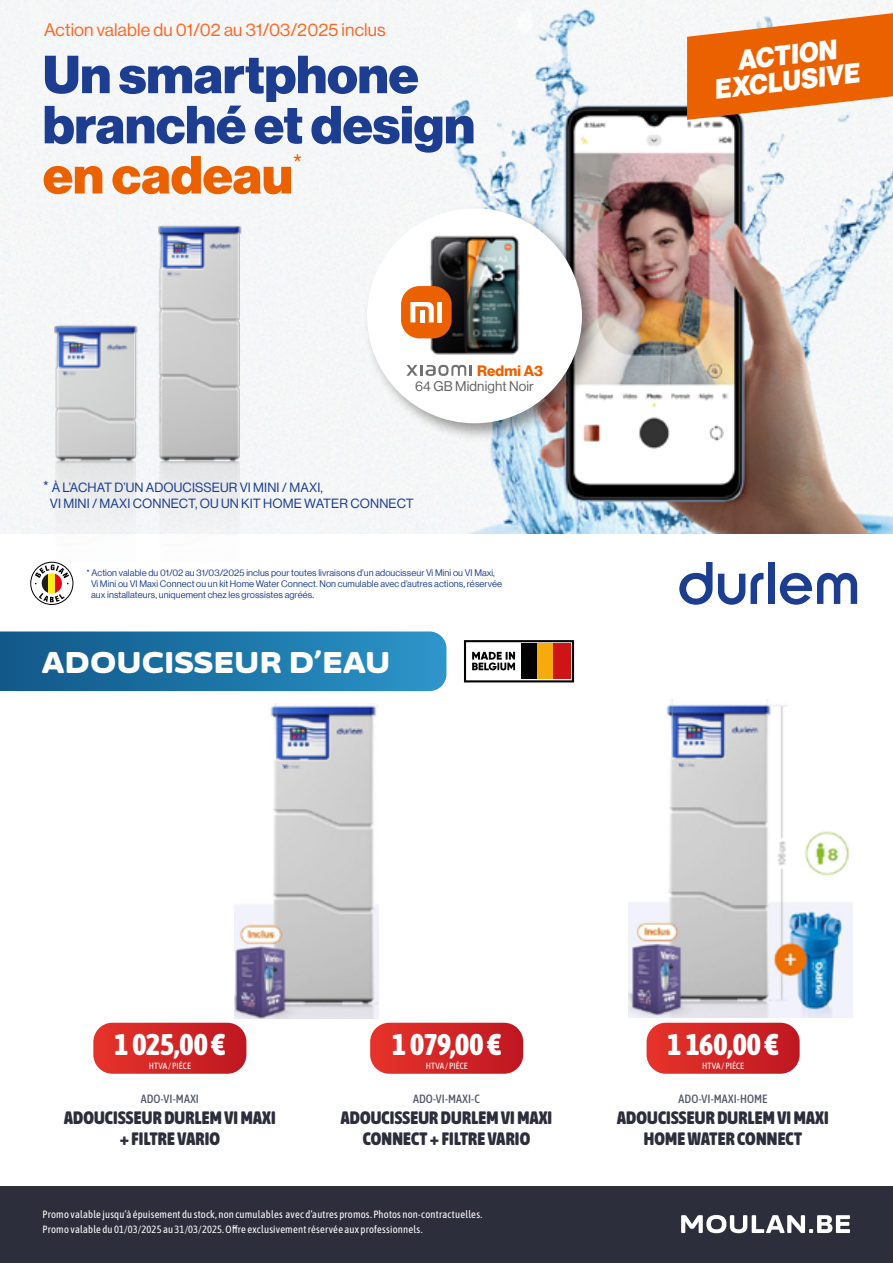
<style>
.page{position:relative;width:893px;height:1263px;background:#fff}
.page>*{position:absolute;margin:0;border:0;box-sizing:border-box;transform-origin:0 0}
.t1{font:52.35px/50.1px "N Haas Grotesk DS Pro 95 Blk";color:#1d3d90}
.t2{font:800 30px "Asap Condensed";letter-spacing:-.01em;color:#fff}
.t3{font:900 30px "Asap Expanded";letter-spacing:.02em;color:#fff}
.t4{font:27.3px/26.1px "N Haas Grotesk DS Pro 95 Blk";color:#fff;text-align:center;scale:.93 1}
.t5{font:900 18px/21px "Asap Condensed";letter-spacing:.015em;color:#2d2e3b;text-align:center}
.t6{font:17.85px "N Haas Grotesk DS Pro 55 Rg";letter-spacing:.01em;color:#ff6720}
.t7{font:14.85px "N Haas Grotesk DS Pro 75 Bd";letter-spacing:.01em;color:#eb6100}
.t8{font:13.8px "N Haas Grotesk DS Pro 55 Rg";letter-spacing:.01em;color:#646363}
.t9{font:13.05px/16.4px "N Haas Grotesk DS Pro 55 Rg";letter-spacing:.01em;color:#1d3d90}
.t10{font:500 12px "Asap Condensed";letter-spacing:.01em;color:#54586f}
.t11{font:10.5px/15px "Asap Condensed";letter-spacing:.02em;color:#fff}
.t12{font:9.3px/10.9px "N Haas Grotesk DSW02 55 Rg";letter-spacing:.01em;color:#1d3d90}
.t13{font:9px "Asap Condensed";letter-spacing:.01em;color:#fff}
.s1{color:#eb6100}
.s2{font-size:15.6px}
</style>
<div class="page">
<img style="left:0;top:0;width:893px;height:534px">
<img style="left:25px;top:291px;width:104px;height:271px">
<img style="left:129px;top:185px;width:134px;height:349px">
<div style="left:768px;top:562px;width:7px;height:42px;background:#1d3d90"></div>
<svg style="left:718px;top:574px;width:27px;height:31px"></svg>
<svg style="left:780px;top:573px;width:77px;height:32px"></svg>
<svg style="left:679px;top:562px;width:33px;height:43px"></svg>
<svg style="left:751px;top:573px;width:12px;height:31px"></svg>
<svg style="left:30px;top:562px;width:43px;height:43px"></svg>
<div style="left:363px;top:204px;width:238px;height:238px;background:#000;opacity:.4"></div>
<div style="left:367px;top:208px;width:215px;height:215px;background:#fff;border-radius:50%"></div>
<img style="left:413px;top:235px;width:107px;height:120px">
<div style="left:401px;top:286px;width:51px;height:52px;background:#eb6100;border-radius:18px"></div>
<svg style="left:410px;top:302px;width:24px;height:20px"></svg>
<div style="left:437px;top:302px;width:5px;height:20px;background:#fff"></div>
<svg style="left:406px;top:365px;width:66px;height:11px"></svg>
<div style="left:420px;top:310px;width:5px;height:12px;background:#fff"></div>
<svg style="left:687px;top:13px;width:206px;height:107px"></svg>
<svg style="left:0;top:631px;width:446px;height:60px;background:#2077a9"></svg>
<img style="left:235px;top:703px;width:144px;height:315px">
<img style="left:628px;top:699px;width:225px;height:318px">
<svg style="left:93px;top:1023px;width:153px;height:51px;background:#d42f2f"></svg>
<svg style="left:370px;top:1023px;width:153px;height:51px;background:#d42f2f"></svg>
<svg style="left:647px;top:1023px;width:153px;height:51px;background:#d42f2f"></svg>
<svg style="left:464px;top:640px;width:110px;height:42px"></svg>
<div style="left:0;top:1186px;width:893px;height:77px;background:#2d2e3b"></div>
<svg style="left:681px;top:1215px;width:169px;height:18px"></svg>
<h3 class="t6" style="left:44px;top:20px;width:343px">Action valable du 01/02 au 31/03/2025 inclus</h3>
<h1 class="t1" style="left:43px;top:50px;width:434px">Un smartphone branché et design <span class="s1">en cadeau</span><sup>*</sup></h1>
<h3 class="t7" style="left:477px;top:362px;width:67px">Redmi A3</h3>
<h3 class="t8" style="left:415px;top:378px;width:120px">64 GB Midnight Noir</h3>
<h3 class="t9" style="left:50px;top:479px;width:365px;text-indent:-7px"><span class="s2">*</span> À L’ACHAT D’UN ADOUCISSEUR VI MINI / MAXI,<br>VI MINI / MAXI CONNECT, OU UN KIT HOME WATER CONNECT</h3>
<p class="t12" style="left:91px;top:567px;width:412px;text-indent:-5px">* Action valable du 01/02 au 31/03/2025 inclus pour toutes livraisons d’un adoucisseur Vi Mini ou VI Maxi,<br>Vi Mini ou VI Maxi Connect ou un kit Home Water Connect. Non cumulable avec d’autres actions, réservée aux installateurs, uniquement chez les grossistes agréés.</p>
<h2 class="t3" style="left:42px;top:641px;width:349px">ADOUCISSEUR D’EAU</h2>
<h3 class="t4" style="left:710px;top:51px;width:158px;rotate:-7deg">ACTION<br>EXCLUSIVE</h3>
<h2 class="t2" style="left:114px;top:1023px;width:113px">1 025,00 €</h2>
<p class="t13" style="left:149px;top:1059px;width:44px">HTVA / PIÈCE</p>
<p class="t10" style="left:141px;top:1090px;width:60px">ADO-VI-MAXI</p>
<h3 class="t5" style="left:64px;top:1106px;width:213px">ADOUCISSEUR DURLEM VI MAXI + FILTRE VARIO</h3>
<h2 class="t2" style="left:392px;top:1023px;width:111px">1 079,00 €</h2>
<p class="t13" style="left:426px;top:1059px;width:44px">HTVA / PIÈCE</p>
<p class="t10" style="left:413px;top:1090px;width:68px">ADO-VI-MAXI-C</p>
<h3 class="t5" style="left:341px;top:1106px;width:213px">ADOUCISSEUR DURLEM VI MAXI<br>CONNECT + FILTRE VARIO</h3>
<p class="t11" style="left:43px;top:1206px;width:441px">Promo valable jusqu’à épuisement du stock, non cumulables avec d’autres promos. Photos non-contractuelles.<br>Promo valable du 01/03/2025 au 31/03/2025. Offre exclusivement réservée aux professionnels.</p>
<h2 class="t2" style="left:667px;top:1023px;width:113px">1 160,00 €</h2>
<p class="t13" style="left:702px;top:1059px;width:44px">HTVA / PIÈCE</p>
<p class="t10" style="left:679px;top:1090px;width:90px">ADO-VI-MAXI-HOME</p>
<h3 class="t5" style="left:617px;top:1106px;width:213px">ADOUCISSEUR DURLEM VI MAXI<br>HOME WATER CONNECT</h3>
</div>
